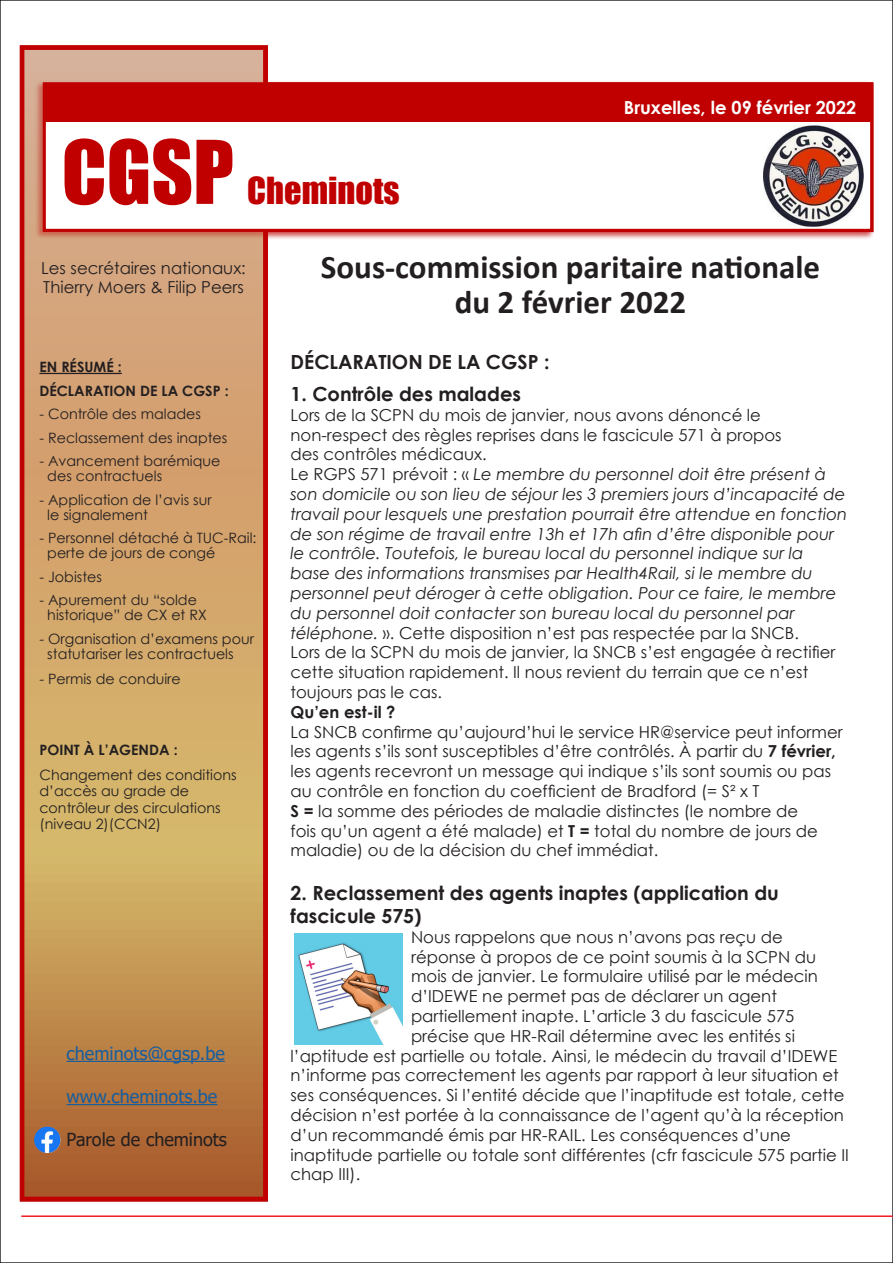
<style>
.page{position:relative;width:893px;height:1263px;background:#fff}
.page>*{position:absolute;margin:0;border:0;box-sizing:border-box;transform-origin:0 0}
.t1{font:81px "Impact";color:#c00000}
.t2{font:34.2px "Impact";color:#c00000}
.t3{font:700 33px/34.5px "Calibri";color:#231f20;text-align:center}
.Titre_para{font:700 19.5px/23.4px "Century Gothic";color:#231f20}
.t4{font:18px "Tahoma";color:#175d9e}
.t5{font:700 18px "Century Gothic";color:#fff}
.t6{font:18px "Tahoma";color:#231f20}
.Titre_para-2{font:16.5px/19.8px "Century Gothic";color:#231f20}
.Titre_para-3{font:italic 16.5px/19.8px "Century Gothic";color:#231f20}
.Titre_para-4{font:700 16.5px "Century Gothic";color:#231f20}
.t7{font:14.25px/15px "Century Gothic";color:#231f20}
.t8{font:700 14.25px "Century Gothic";color:#231f20}
.s1{font-style:normal}
.s2{font-weight:700}
</style>
<div class="page">
<img style="left:268px;top:81px;width:606px;height:158px">
<div style="left:20px;top:45px;width:248px;height:1156px;border:5px solid #c00000"></div>
<img style="left:24px;top:56px;width:239px;height:1135px">
<img style="left:133px;top:291px;width:30px;height:35px">
<div style="left:44px;top:84px;width:828px;height:146px;background:#fff"></div>
<div style="left:43px;top:82px;width:830px;height:150px;border:3px solid #c00000"></div>
<div style="left:509px;top:84px;width:363px;height:38px;background:#c00000"></div>
<div style="left:44px;top:84px;width:465px;height:38px;background:#c00000"></div>
<img style="left:764px;top:125px;width:99px;height:101px">
<hr style="left:67px;top:1061px;width:158px;height:1px;background:#175d9e">
<hr style="left:67px;top:1104px;width:150px;height:1px;background:#175d9e">
<hr style="left:21px;top:1215px;width:872px;height:2px;background:#ee1d23">
<hr style="left:39px;top:373px;width:83px;height:1px;background:#231f20">
<img style="left:34px;top:1127px;width:26px;height:26px;border-radius:13px">
<img style="left:295px;top:933px;width:108px;height:112px">
<p class="t1" style="left:62px;top:109px;width:174px">CGSP</p>
<p class="t2" style="left:247px;top:164px;width:154px">Cheminots</p>
<p class="t5" style="left:624px;top:94px;width:234px">Bruxelles, le 09 février 2022</p>
<p class="Titre_para-2" style="left:41px;top:257px;width:206px">Les secrétaires nationaux:<br>Thierry Moers &amp; Filip Peers</p>
<p class="t8" style="left:39px;top:356px;width:84px">EN RÉSUMÉ :</p>
<p class="t8" style="left:39px;top:380px;width:191px">DÉCLARATION DE LA CGSP :</p>
<p class="t7" style="left:39px;top:406px;width:163px">- Contrôle des malades</p>
<p class="t7" style="left:39px;top:430px;width:189px">- Reclassement des inaptes</p>
<p class="t7" style="left:47px;top:453px;width:175px;text-indent:-8px">- Avancement barémique des contractuels</p>
<p class="t7" style="left:47px;top:492px;width:166px;text-indent:-8px">- Application de l’avis sur le signalement</p>
<p class="t7" style="left:47px;top:530px;width:211px;text-indent:-8px">- Personnel détaché à TUC-Rail: perte de jours de congé</p>
<p class="t7" style="left:39px;top:569px;width:64px">- Jobistes</p>
<p class="t7" style="left:47px;top:592px;width:161px;text-indent:-8px">- Apurement du “solde historique” de CX et RX</p>
<p class="t7" style="left:47px;top:631px;width:208px;text-indent:-8px">- Organisation d’examens pour statutariser les contractuels</p>
<p class="t7" style="left:39px;top:671px;width:143px">- Permis de conduire</p>
<p class="t8" style="left:39px;top:739px;width:140px">POINT À L’AGENDA :</p>
<p class="t7" style="left:39px;top:766px;width:199px;line-height:16.5px">Changement des conditions d’accès au grade de contrôleur des circulations (niveau 2)(CCN2)</p>
<p class="t4" style="left:67px;top:1041px;width:160px">cheminots@cgsp.be</p>
<p class="t4" style="left:67px;top:1084px;width:152px">www.cheminots.be</p>
<p class="t6" style="left:67px;top:1128px;width:162px">Parole de cheminots</p>
<p class="t3" style="left:321px;top:249px;width:501px">Sous-commission paritaire nationale du 2 février 2022</p>
<p class="Titre_para" style="left:291px;top:349px;width:260px">DÉCLARATION DE LA CGSP :</p>
<p class="Titre_para" style="left:291px;top:381px;width:232px">1. Contrôle des malades</p>
<p class="Titre_para-2" style="left:291px;top:405px;width:493px">Lors de la SCPN du mois de janvier, nous avons dénoncé le non-respect des règles reprises dans le fascicule 571 à propos des contrôles médicaux.</p>
<p class="Titre_para-3" style="left:291px;top:464px;width:558px"><span class="s1">Le RGPS 571 prévoit : «</span> Le membre du personnel doit être présent à son domicile ou son lieu de séjour les 3 premiers jours d’incapacité de travail pour lesquels une prestation pourrait être attendue en fonction de son régime de travail entre 13h et 17h afin d’être disponible pour le contrôle. Toutefois, le bureau local du personnel indique sur la<br>base des informations transmises par Health4Rail, si le membre du personnel peut déroger à cette obligation. Pour ce faire, le membre du personnel doit contacter son bureau local du personnel par téléphone. <span class="s1">». Cette disposition n’est pas respectée par la SNCB.</span></p>
<p class="Titre_para-2" style="left:291px;top:642px;width:546px">Lors de la SCPN du mois de janvier, la SNCB s’est engagée à rectifier cette situation rapidement. Il nous revient du terrain que ce n’est toujours pas le cas.</p>
<p class="Titre_para-4" style="left:291px;top:699px;width:106px">Qu’en est-il ?</p>
<p class="Titre_para-2" style="left:291px;top:721px;width:554px">La SNCB confirme qu’aujourd’hui le service HR@service peut informer les agents s’ils sont susceptibles d’être contrôlés. À partir du <span class="s2">7 février, </span>les agents recevront un message qui indique s’ils sont soumis ou pas au contrôle en fonction du coefficient de Bradford (= S² x T</p>
<p class="Titre_para-2" style="left:291px;top:801px;width:529px"><span class="s2">S =</span> la somme des périodes de maladie distinctes (le nombre de fois qu’un agent a été malade) et <span class="s2">T =</span> total du nombre de jours de maladie) ou de la décision du chef immédiat.</p>
<p class="Titre_para" style="left:291px;top:880px;width:490px">2. Reclassement des agents inaptes (application du fascicule 575)</p>
<p class="Titre_para-2" style="left:411px;top:927px;width:373px">Nous rappelons que nous n’avons pas reçu de</p>
<p class="Titre_para-2" style="left:411px;top:946px;width:407px">réponse à propos de ce point soumis à la SCPN du</p>
<p class="Titre_para-2" style="left:411px;top:966px;width:408px">mois de janvier. Le formulaire utilisé par le médecin</p>
<p class="Titre_para-2" style="left:411px;top:986px;width:367px">d’IDEWE ne permet pas de déclarer un agent</p>
<p class="Titre_para-2" style="left:411px;top:1006px;width:385px">partiellement inapte. L’article 3 du fascicule 575</p>
<p class="Titre_para-2" style="left:411px;top:1026px;width:385px">précise que HR-Rail détermine avec les entités si</p>
<p class="Titre_para-2" style="left:291px;top:1045px;width:548px">l’aptitude est partielle ou totale. Ainsi, le médecin du travail d’IDEWE</p>
<p class="Titre_para-2" style="left:291px;top:1065px;width:550px">n’informe pas correctement les agents par rapport à leur situation et</p>
<p class="Titre_para-2" style="left:291px;top:1085px;width:555px">ses conséquences. Si l’entité décide que l’inaptitude est totale, cette</p>
<p class="Titre_para-2" style="left:291px;top:1105px;width:555px">décision n’est portée à la connaissance de l’agent qu’à la réception</p>
<p class="Titre_para-2" style="left:291px;top:1125px;width:502px">d’un recommandé émis par HR-RAIL. Les conséquences d’une</p>
<p class="Titre_para-2" style="left:291px;top:1144px;width:560px">inaptitude partielle ou totale sont différentes (cfr fascicule 575 partie II</p>
<p class="Titre_para-2" style="left:291px;top:1164px;width:71px">chap III).</p>
</div>
